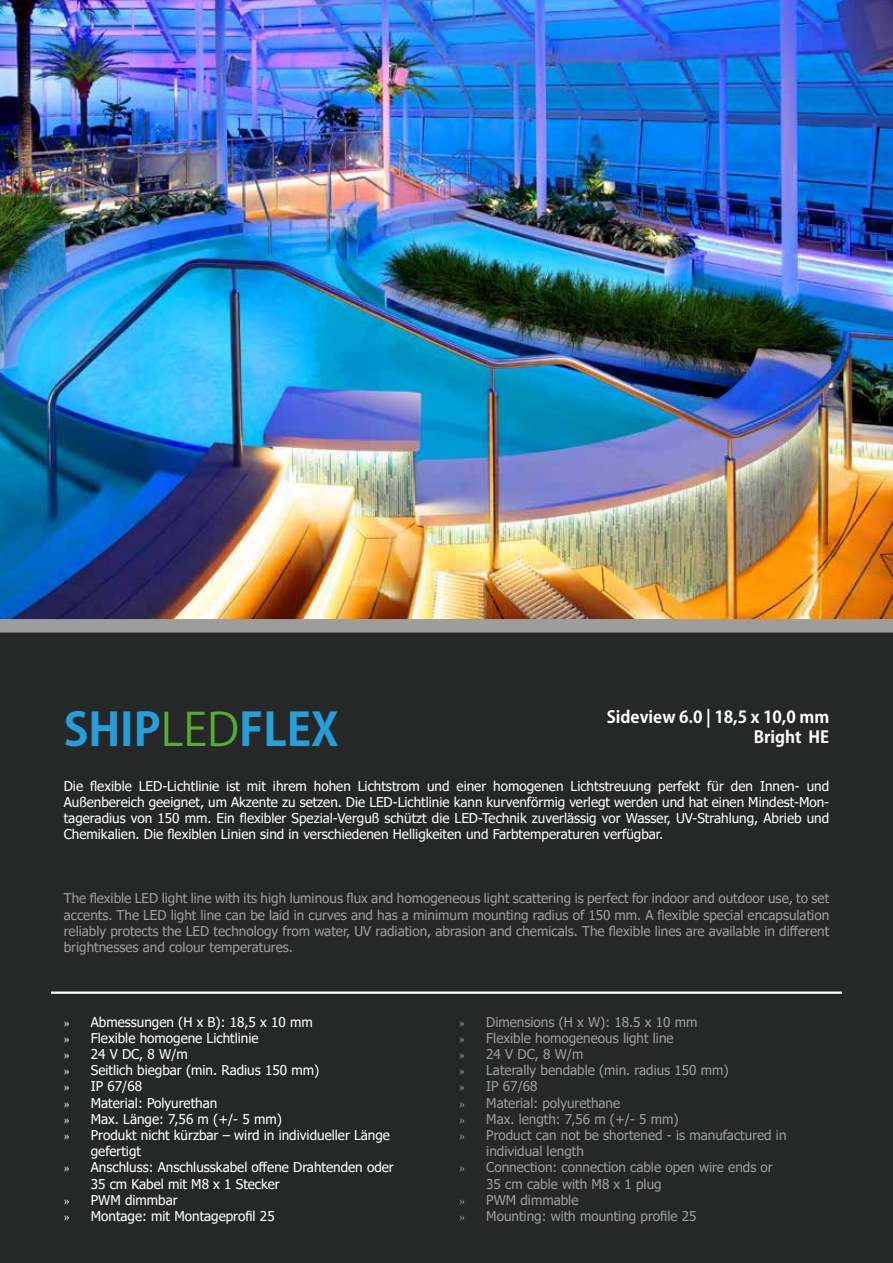
<style>
.page{position:relative;width:893px;height:1263px;background:#fff}
.page>*{position:absolute;margin:0;border:0;box-sizing:border-box;transform-origin:0 0}
.t1{font:700 45px "Koz Go Pr 6 N";color:#249fda}
.t2{font:700 16.5px/19.8px "Koz Go Pr 6 N";color:#fff;text-align:right}
.t3{font:13.5px/16.2px "Tahoma";color:#fff;text-align:justify}
.t4{font:13.5px/16.2px "Tahoma";color:#9d9d9c;text-align:justify}
.s1{font-weight:400;color:#55ae31}
.s2{font-family:"Minion Pro"}
</style>
<div class="page">
<img style="left:0;top:0;width:893px;height:619px">
<div style="left:0;top:631px;width:893px;height:632px;background:#262727"></div>
<hr style="left:51px;top:991px;width:791px;height:3px;background:#fff">
<div style="left:0;top:619px;width:893px;height:13px;background:#9d9d9c"></div>
<p class="t2" style="left:607px;top:707px;width:224px">Sideview 6.0 | 18,5 x 10,0 mm<br>Bright HE</p>
<p class="t3" style="left:64px;top:778px;width:767px">Die flexible LED-Lichtlinie ist mit ihrem hohen Lichtstrom und einer homogenen Lichtstreuung perfekt für den Innen- und Außenbereich geeignet, um Akzente zu setzen. Die LED-Lichtlinie kann kurvenförmig verlegt werden und hat einen Mindest-Mon&shy;tageradius von 150 mm. Ein flexibler Spezial-Verguß schützt die LED-Technik zuverlässig vor Wasser, UV-Strahlung, Abrieb und Chemikalien. Die flexiblen Linien sind in verschiedenen Helligkeiten und Farbtemperaturen verfügbar.</p>
<h1 class="t1" style="left:64px;top:704px;width:277px">SHIP<span class="s1">LED</span>FLEX</h1>
<p class="t4" style="left:64px;top:891px;width:767px">The flexible LED light line with its high luminous flux and homogeneous light scattering is perfect for indoor and outdoor use, to set accents. The LED light line can be laid in curves and has a minimum mounting radius of 150 mm. A flexible special encapsulation reliably protects the LED technology from water, UV radiation, abrasion and chemicals. The flexible lines are available in different brightnesses and colour temperatures.</p>
<p class="t3" style="left:64px;top:1014px;width:250px"><span class="s2">»</span> Abmessungen (H x B): 18,5 x 10 mm</p>
<p class="t3" style="left:64px;top:1030px;width:196px"><span class="s2">»</span> Flexible homogene Lichtlinie</p>
<p class="t3" style="left:64px;top:1047px;width:126px"><span class="s2">»</span> 24 V DC, 8 W/m</p>
<p class="t3" style="left:64px;top:1063px;width:257px"><span class="s2">»</span> Seitlich biegbar (min. Radius 150 mm)</p>
<p class="t3" style="left:64px;top:1079px;width:80px"><span class="s2">»</span> IP 67/68</p>
<p class="t3" style="left:64px;top:1095px;width:155px"><span class="s2">»</span> Material: Polyurethan</p>
<p class="t3" style="left:64px;top:1111px;width:220px"><span class="s2">»</span> Max. Länge: 7,56 m (+/- 5 mm)</p>
<p class="t3" style="left:64px;top:1128px;width:328px"><span class="s2">»</span> Produkt nicht kürzbar – wird in individueller Länge</p>
<p class="t3" style="left:91px;top:1144px;width:52px">gefertigt</p>
<p class="t3" style="left:64px;top:1160px;width:332px"><span class="s2">»</span> Anschluss: Anschlusskabel offene Drahtenden oder</p>
<p class="t3" style="left:91px;top:1176px;width:190px">35 cm Kabel mit M8 x 1 Stecker</p>
<p class="t3" style="left:64px;top:1192px;width:115px"><span class="s2">»</span> PWM dimmbar</p>
<p class="t3" style="left:64px;top:1209px;width:212px"><span class="s2">»</span> Montage: mit Montageprofil 25</p>
<p class="t4" style="left:459px;top:1014px;width:240px"><span class="s2">»</span> Dimensions (H x W): 18.5 x 10 mm</p>
<p class="t4" style="left:459px;top:1030px;width:216px"><span class="s2">»</span> Flexible homogeneous light line</p>
<p class="t4" style="left:459px;top:1047px;width:126px"><span class="s2">»</span> 24 V DC, 8 W/m</p>
<p class="t4" style="left:459px;top:1063px;width:271px"><span class="s2">»</span> Laterally bendable (min. radius 150 mm)</p>
<p class="t4" style="left:459px;top:1079px;width:80px"><span class="s2">»</span> IP 67/68</p>
<p class="t4" style="left:459px;top:1095px;width:163px"><span class="s2">»</span> Material: polyurethane</p>
<p class="t4" style="left:459px;top:1111px;width:221px"><span class="s2">»</span> Max. length: 7,56 m (+/- 5 mm)</p>
<p class="t4" style="left:459px;top:1128px;width:329px"><span class="s2">»</span> Product can not be shortened - is manufactured in</p>
<p class="t4" style="left:486px;top:1144px;width:99px">individual length</p>
<p class="t4" style="left:459px;top:1160px;width:315px"><span class="s2">»</span> Connection: connection cable open wire ends or</p>
<p class="t4" style="left:486px;top:1176px;width:177px">35 cm cable with M8 x 1 plug</p>
<p class="t4" style="left:459px;top:1192px;width:121px"><span class="s2">»</span> PWM dimmable</p>
<p class="t4" style="left:459px;top:1209px;width:239px"><span class="s2">»</span> Mounting: with mounting profile 25</p>
</div>
